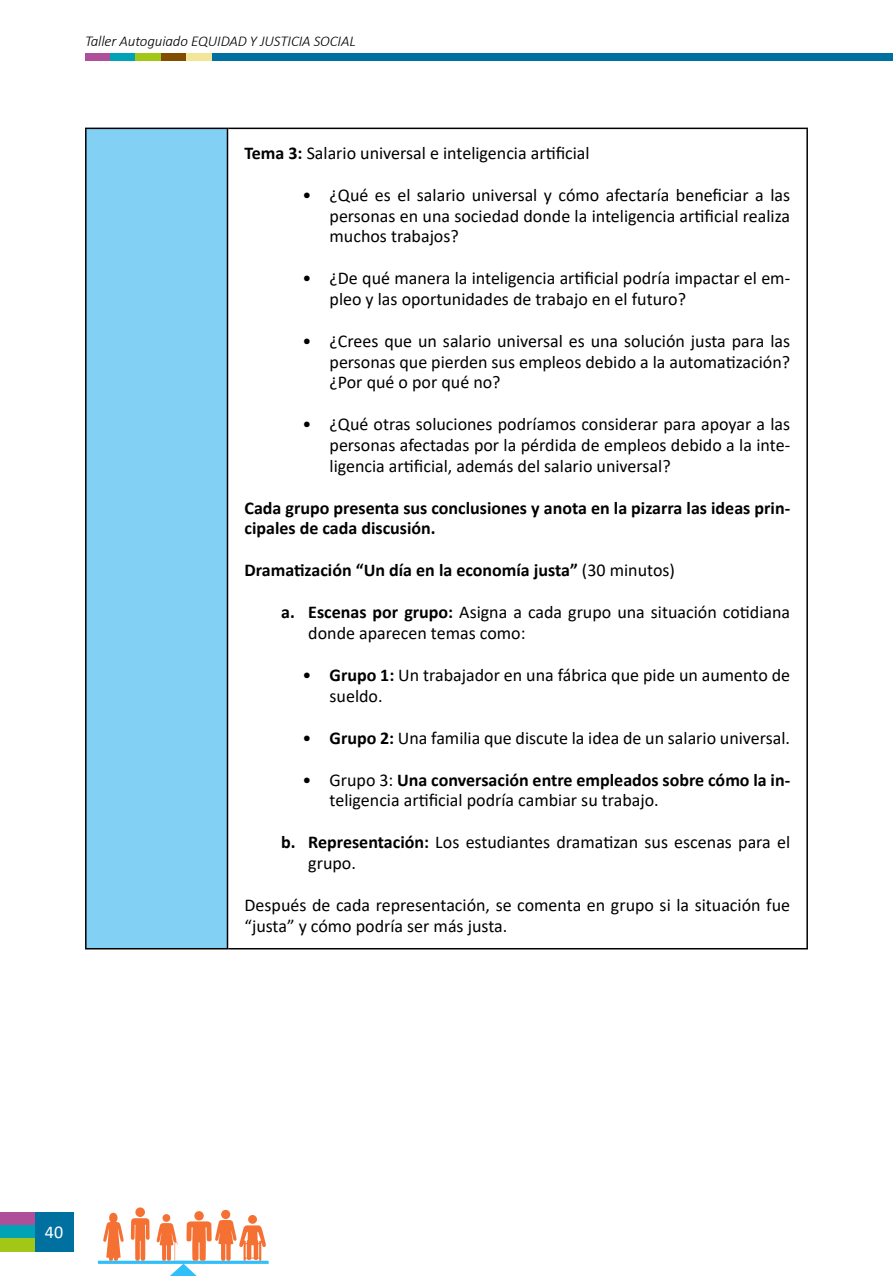
<style>
.page{position:relative;width:893px;height:1276px;background:#fff}
.page>*{position:absolute;margin:0;border:0;box-sizing:border-box;transform-origin:0 0}
.t1{font:18px/20.7px "Calibri";color:#000}
.t2{font:700 18px/20.7px "Calibri";color:#000}
.t3{font:18px "Calibri";color:#fff}
.t4{font:italic 300 15px "Calibri";letter-spacing:-.01em;color:#000}
.s1{font-weight:700}
.s2{font-weight:400}
</style>
<div class="page">
<div style="left:35px;top:1212px;width:39px;height:39px;background:#0070a1"></div>
<div style="left:0;top:1212px;width:35px;height:13px;background:#b04f99"></div>
<div style="left:0;top:1225px;width:35px;height:13px;background:#00a3b5"></div>
<div style="left:0;top:1238px;width:35px;height:13px;background:#a3c717"></div>
<div style="left:85px;top:54px;width:808px;height:7px;background:#0070a1"></div>
<div style="left:85px;top:54px;width:25px;height:7px;background:#b04f99"></div>
<div style="left:110px;top:54px;width:26px;height:7px;background:#00a3b5"></div>
<div style="left:136px;top:54px;width:25px;height:7px;background:#a3c717"></div>
<div style="left:161px;top:54px;width:25px;height:7px;background:#824d00"></div>
<div style="left:186px;top:54px;width:26px;height:7px;background:#f2e699"></div>
<svg style="left:98px;top:1207px;width:171px;height:69px"></svg>
<div style="left:194px;top:1211px;width:10px;height:9px;background:#f57033;border-radius:50%"></div>
<div style="left:221px;top:1209px;width:9px;height:10px;background:#f57033;border-radius:50%"></div>
<div style="left:248px;top:1215px;width:9px;height:8px;background:#f57033;border-radius:50%"></div>
<div style="left:162px;top:1214px;width:8px;height:8px;background:#f57033;border-radius:50%"></div>
<div style="left:86px;top:128px;width:141px;height:820px;background:#83d0f5"></div>
<hr style="left:228px;top:128px;width:580px;height:1px;background:#000">
<hr style="left:806px;top:129px;width:2px;height:819px;background:#000">
<hr style="left:228px;top:948px;width:580px;height:1px;background:#000">
<hr style="left:85px;top:128px;width:143px;height:1px;background:#000">
<hr style="left:85px;top:129px;width:2px;height:819px;background:#000">
<hr style="left:227px;top:129px;width:1px;height:819px;background:#000">
<hr style="left:85px;top:948px;width:143px;height:1px;background:#000">
<p class="t4" style="left:85px;top:32px;width:272px">Taller Autoguiado EQUIDAD Y JUSTICIA SOCIAL</p>
<p class="t1" style="left:244px;top:142px;width:347px"><span class="s1">Tema 3:</span> Salario universal e inteligencia artificial</p>
<p class="t1" style="left:330px;top:184px;width:462px;text-align:justify;text-indent:-27px">• ¿Qué es el salario universal y cómo afectaría beneficiar a las personas en una sociedad donde la inteligencia artificial realiza muchos trabajos?</p>
<p class="t1" style="left:330px;top:267px;width:462px;text-indent:-27px">• ¿De qué manera la inteligencia artificial podría impactar el em&shy;pleo y las oportunidades de trabajo en el futuro?</p>
<p class="t1" style="left:330px;top:330px;width:462px;text-align:justify;text-indent:-27px">• ¿Crees que un salario universal es una solución justa para las personas que pierden sus empleos debido a la automatización? ¿Por qué o por qué no?</p>
<p class="t1" style="left:330px;top:413px;width:462px;text-align:justify;text-indent:-27px">• ¿Qué otras soluciones podríamos considerar para apoyar a las personas afectadas por la pérdida de empleos debido a la inte&shy;ligencia artificial, además del salario universal?</p>
<p class="t2" style="left:244px;top:497px;width:547px">Cada grupo presenta sus conclusiones y anota en la pizarra las ideas prin&shy;cipales de cada discusión.</p>
<p class="t2" style="left:244px;top:560px;width:432px">Dramatización “Un día en la economía justa” <span class="s2">(30 minutos)</span></p>
<p class="t1" style="left:308px;top:601px;width:483px;text-indent:-27px"><span class="s1">a. Escenas por grupo:</span> Asigna a cada grupo una situación cotidiana donde aparecen temas como:</p>
<p class="t1" style="left:330px;top:664px;width:462px;text-indent:-27px">• <span class="s1">Grupo 1:</span> Un trabajador en una fábrica que pide un aumento de sueldo.</p>
<p class="t1" style="left:303px;top:727px;width:489px">• <span class="s1">Grupo 2:</span> Una familia que discute la idea de un salario universal.</p>
<p class="t1" style="left:330px;top:769px;width:462px;text-indent:-27px">• Grupo 3: <span class="s1">Una conversación entre empleados sobre cómo la in&shy;</span>teligencia artificial podría cambiar su trabajo.</p>
<p class="t1" style="left:308px;top:831px;width:483px;text-indent:-27px"><span class="s1">b. Representación:</span> Los estudiantes dramatizan sus escenas para el grupo.</p>
<p class="t1" style="left:244px;top:894px;width:547px">Después de cada representación, se comenta en grupo si la situación fue “justa” y cómo podría ser más justa.</p>
<p class="t3" style="left:45px;top:1219px;width:20px">40</p>
</div>
